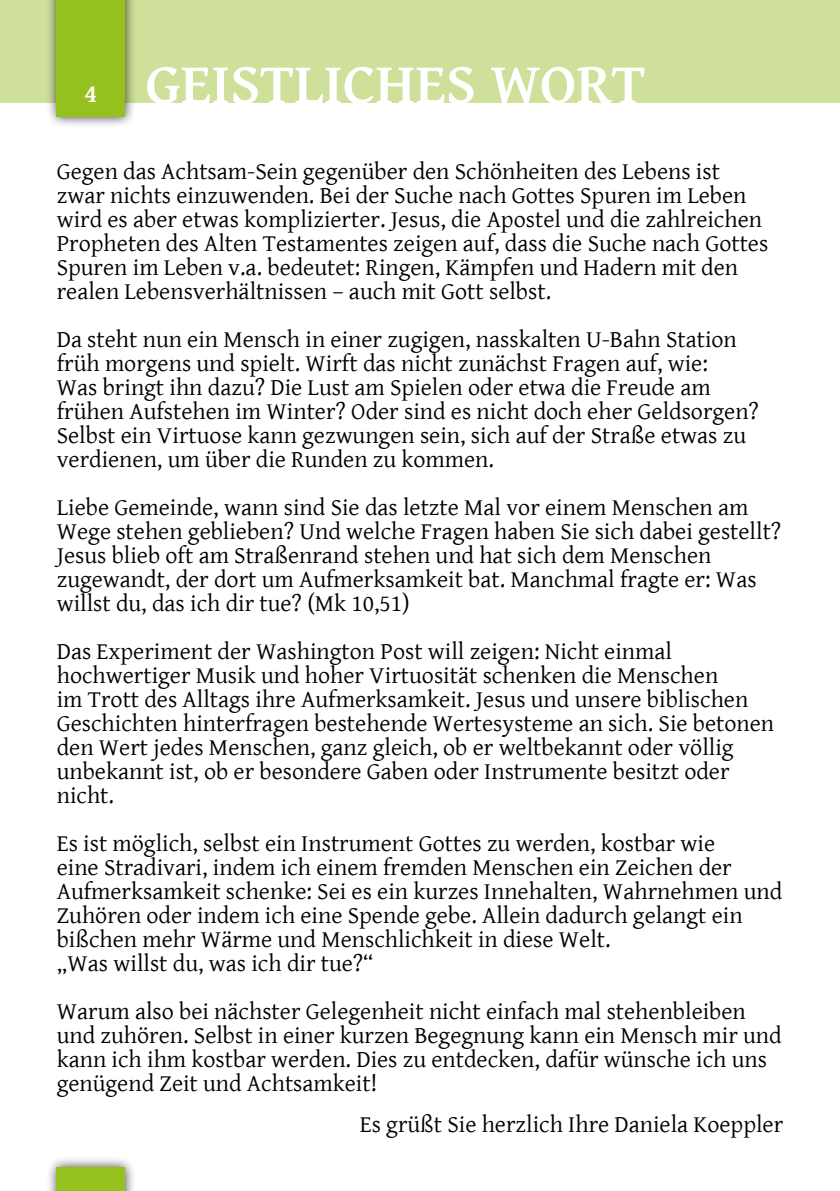
<style>
.page{position:relative;width:840px;height:1191px;background:#fff}
.page>*{position:absolute;margin:0;border:0;box-sizing:border-box;transform-origin:0 0}
.t1{font:700 58.2px "Gentium Basic";color:#fff}
.t2{font:700 26px "Gentium Basic";color:#fff}
.t3{font:24px/24px "Gentium Basic";color:#000}
</style>
<div class="page">
<div style="left:0;top:0;width:839px;height:102px;background:#cfe09b"></div>
<div style="left:45px;top:0;width:91px;height:129px;background:#000;opacity:.75"></div>
<div style="left:57px;top:0;width:68px;height:117px;background:#95c11f"></div>
<div style="left:45px;top:1155px;width:91px;height:36px;background:#000;opacity:.75"></div>
<div style="left:57px;top:1167px;width:68px;height:24px;background:#95c11f"></div>
<p class="t2" style="left:84px;top:74px;width:15px">4</p>
<h1 class="t1" style="left:145px;top:41px;width:501px">GEISTLICHES WORT</h1>
<p class="t3" style="left:57px;top:158px;width:712px">Gegen das Achtsam-Sein gegenüber den Schönheiten des Lebens ist zwar nichts einzuwenden. Bei der Suche nach Gottes Spuren im Leben wird es aber etwas komplizierter. Jesus, die Apostel und die zahlreichen Propheten des Alten Testamentes zeigen auf, dass die Suche nach Gottes Spuren im Leben v.a. bedeutet: Ringen, Kämpfen und Hadern mit den realen Lebensverhältnissen – auch mit Gott selbst.</p>
<p class="t3" style="left:57px;top:326px;width:703px">Da steht nun ein Mensch in einer zugigen, nasskalten U-Bahn Station früh morgens und spielt. Wirft das nicht zunächst Fragen auf, wie:<br>Was bringt ihn dazu? Die Lust am Spielen oder etwa die Freude am frühen Aufstehen im Winter? Oder sind es nicht doch eher Geldsorgen?<br>Selbst ein Virtuose kann gezwungen sein, sich auf der Straße etwas zu verdienen, um über die Runden zu kommen.</p>
<p class="t3" style="left:57px;top:494px;width:725px">Liebe Gemeinde, wann sind Sie das letzte Mal vor einem Menschen am Wege stehen geblieben? Und welche Fragen haben Sie sich dabei gestellt?<br>Jesus blieb oft am Straßenrand stehen und hat sich dem Menschen zugewandt, der dort um Aufmerksamkeit bat. Manchmal fragte er: Was willst du, das ich dir tue? (Mk 10,51)</p>
<p class="t3" style="left:57px;top:638px;width:718px">Das Experiment der Washington Post will zeigen: Nicht einmal hochwertiger Musik und hoher Virtuosität schenken die Menschen<br>im Trott des Alltags ihre Aufmerksamkeit. Jesus und unsere biblischen Geschichten hinterfragen bestehende Wertesysteme an sich. Sie betonen den Wert jedes Menschen, ganz gleich, ob er weltbekannt oder völlig unbekannt ist, ob er besondere Gaben oder Instrumente besitzt oder nicht.</p>
<p class="t3" style="left:57px;top:830px;width:726px">Es ist möglich, selbst ein Instrument Gottes zu werden, kostbar wie<br>eine Stradivari, indem ich einem fremden Menschen ein Zeichen der Aufmerksamkeit schenke: Sei es ein kurzes Innehalten, Wahrnehmen und Zuhören oder indem ich eine Spende gebe. Allein dadurch gelangt ein bißchen mehr Wärme und Menschlichkeit in diese Welt.<br>„Was willst du, was ich dir tue?“</p>
<p class="t3" style="left:57px;top:998px;width:726px">Warum also bei nächster Gelegenheit nicht einfach mal stehenbleiben und zuhören. Selbst in einer kurzen Begegnung kann ein Mensch mir und kann ich ihm kostbar werden. Dies zu entdecken, dafür wünsche ich uns genügend Zeit und Achtsamkeit!</p>
<p class="t3" style="left:359px;top:1111px;width:424px">Es grüßt Sie herzlich Ihre Daniela Koeppler</p>
</div>
